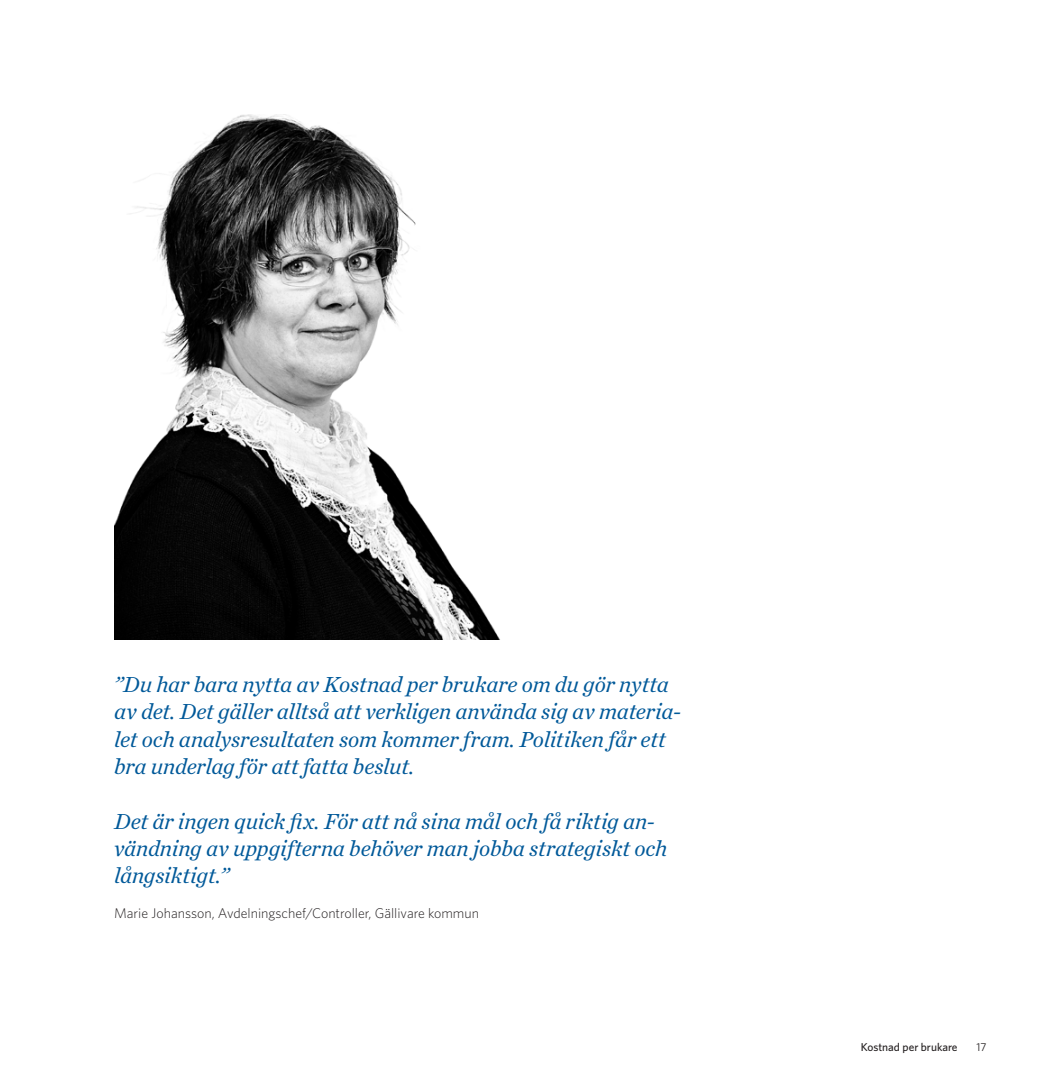
<style>
.page{position:relative;width:1042px;height:1092px;background:#fff}
.page>*{position:absolute;margin:0;border:0;box-sizing:border-box;transform-origin:0 0}
.t1{font:italic 22.75px/27.3px "Chronicle Text G1";letter-spacing:-.01em;color:#005999}
.t2{font:300 14px "Whitney";color:#231f20}
.t3{font:500 11.38px "Whitney";color:#231f20}
.t4{font:11.38px "Whitney";color:#231f20}
</style>
<div class="page">
<img style="left:114px;top:114px;width:386px;height:525px">
<p class="t1" style="left:114px;top:669px;width:568px">”Du har bara nytta av Kostnad per brukare om du gör nytta av det. Det gäller alltså att verkligen använda sig av materia&shy;let och analysresultaten som kommer fram. Politiken får ett bra underlag för att fatta beslut.</p>
<p class="t1" style="left:114px;top:805px;width:555px">Det är ingen quick fix. För att nå sina mål och få riktig an&shy;vändning av uppgifterna behöver man jobba strategiskt och långsiktigt.”</p>
<p class="t2" style="left:114px;top:903px;width:366px">Marie Johansson, Avdelningschef/Controller, Gällivare kommun</p>
<p class="t3" style="left:861px;top:1039px;width:98px">Kostnad per brukare</p>
<p class="t4" style="left:976px;top:1039px;width:12px">17</p>
</div>
